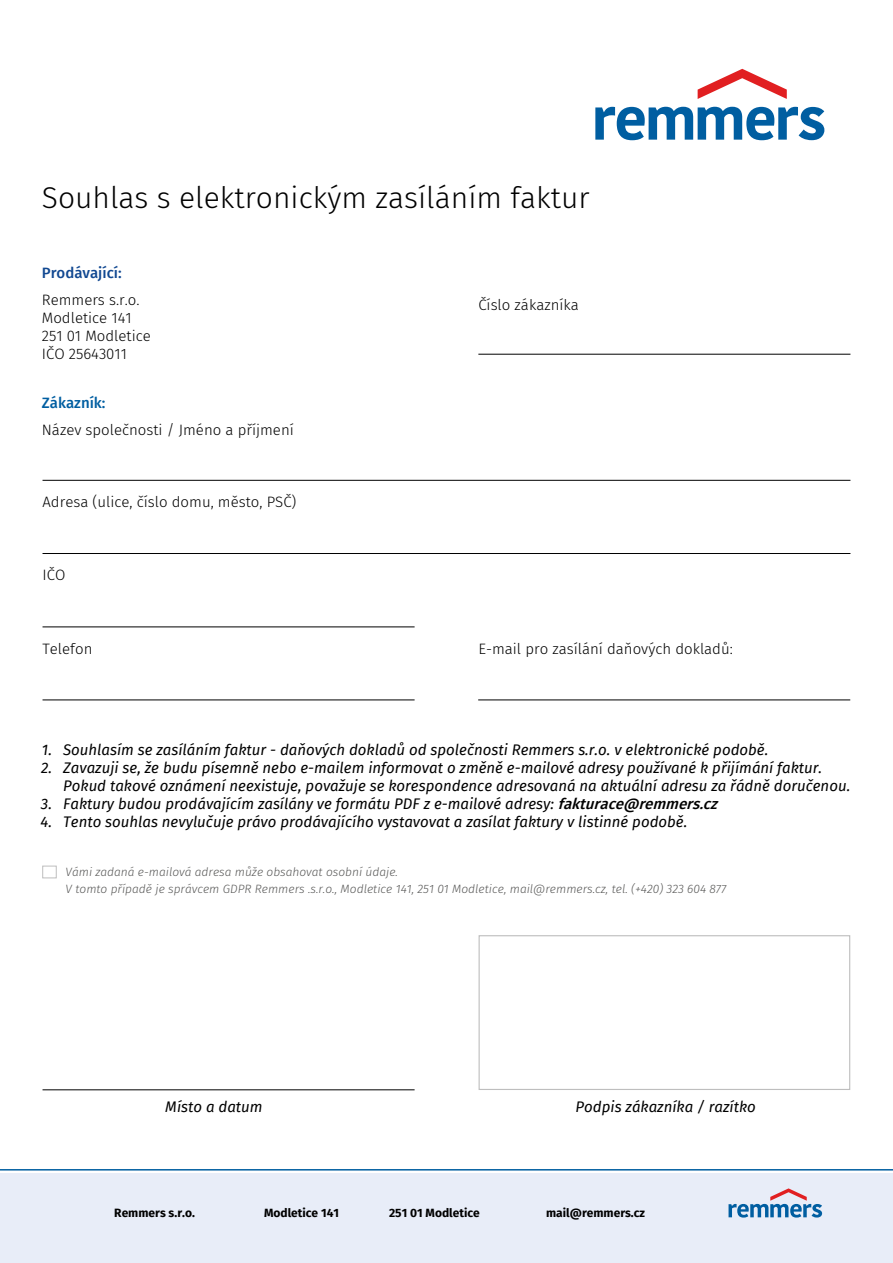
<style>
.page{position:relative;width:893px;height:1263px;background:#fff}
.page>*{position:absolute;margin:0;border:0;box-sizing:border-box;transform-origin:0 0}
.t1{font:300 30px "Fira Sans";color:#000}
.t2{font:italic 15px/17.9px "Fira Sans";color:#000}
.t3{font:300 15px/17.9px "Fira Sans";color:#000}
.t4{font:500 15px "Fira Sans";color:#114891}
.t5{font:500 15px "Fira Sans";color:#005ea1}
.t6{font:italic 300 12px/16.5px "Fira Sans";color:#575756}
.t7{font:700 12px "Fira Sans";color:#000}
.s1{font-weight:500}
</style>
<div class="page">
<svg style="left:595px;top:107px;width:229px;height:33px"></svg>
<svg style="left:698px;top:69px;width:89px;height:30px"></svg>
<div style="left:43px;top:866px;width:13px;height:12px;border:1px solid #bebebe"></div>
<div style="left:479px;top:935px;width:371px;height:155px;border:1px solid #bebebe"></div>
<hr style="left:43px;top:480px;width:807px;height:1px;background:#000">
<hr style="left:43px;top:553px;width:807px;height:1px;background:#000">
<hr style="left:43px;top:627px;width:372px;height:1px;background:#000">
<hr style="left:478px;top:354px;width:372px;height:1px;background:#000">
<hr style="left:43px;top:700px;width:372px;height:1px;background:#000">
<hr style="left:43px;top:1089px;width:372px;height:1px;background:#000">
<hr style="left:478px;top:700px;width:372px;height:1px;background:#000">
<div style="left:0;top:1173px;width:893px;height:90px;background:#e8edf8"></div>
<hr style="left:0;top:1169px;width:893px;height:1px;background:#005ea1">
<svg style="left:728px;top:1188px;width:94px;height:29px"></svg>
<h1 class="t1" style="left:42px;top:176px;width:549px">Souhlas s elektronickým zasíláním faktur</h1>
<p class="t4" style="left:42px;top:261px;width:81px">Prodávající:</p>
<p class="t3" style="left:42px;top:291px;width:110px">Remmers s.r.o.<br>Modletice 141<br>251 01 Modletice<br>IČO 25643011</p>
<p class="t5" style="left:42px;top:391px;width:65px">Zákazník:</p>
<p class="t3" style="left:42px;top:421px;width:253px">Název společnosti / Jméno a příjmení</p>
<p class="t3" style="left:43px;top:493px;width:255px">Adresa (ulice, číslo domu, město, PSČ)</p>
<p class="t3" style="left:43px;top:566px;width:24px">IČO</p>
<p class="t3" style="left:43px;top:639px;width:51px">Telefon</p>
<p class="t3" style="left:478px;top:296px;width:102px">Číslo zákazníka</p>
<p class="t3" style="left:478px;top:639px;width:256px">E-mail pro zasílání daňových dokladů:</p>
<p class="t2" style="left:42px;top:741px;width:728px">1. Souhlasím se zasíláním faktur - daňových dokladů od společnosti Remmers s.r.o. v elektronické podobě.</p>
<p class="t2" style="left:63px;top:758px;width:788px;text-indent:-22px">2. Zavazuji se, že budu písemně nebo e-mailem informovat o změně e-mailové adresy používané k přijímání faktur.<br>Pokud takové oznámení neexistuje, považuje se korespondence adresovaná na aktuální adresu za řádně doručenou.</p>
<p class="t2" style="left:41px;top:794px;width:683px">3. Faktury budou prodávajícím zasílány ve formátu PDF z e-mailové adresy: <span class="s1">fakturace@remmers.cz</span></p>
<p class="t2" style="left:40px;top:812px;width:648px">4. Tento souhlas nevylučuje právo prodávajícího vystavovat a zasílat faktury v listinné podobě.</p>
<p class="t6" style="left:66px;top:864px;width:662px">Vámi zadaná e-mailová adresa může obsahovat osobní údaje.<br>V tomto případě je správcem GDPR Remmers .s.r.o., Modletice 141, 251 01 Modletice, mail@remmers.cz, tel. (+420) 323 604 877</p>
<p class="t2" style="left:165px;top:1097px;width:99px">Místo a datum</p>
<p class="t2" style="left:576px;top:1097px;width:182px">Podpis zákazníka / razítko</p>
<p class="t7" style="left:114px;top:1202px;width:82px">Remmers s.r.o.</p>
<p class="t7" style="left:264px;top:1202px;width:76px">Modletice 141</p>
<p class="t7" style="left:389px;top:1202px;width:92px">251 01 Modletice</p>
<p class="t7" style="left:546px;top:1202px;width:100px">mail@remmers.cz</p>
</div>
